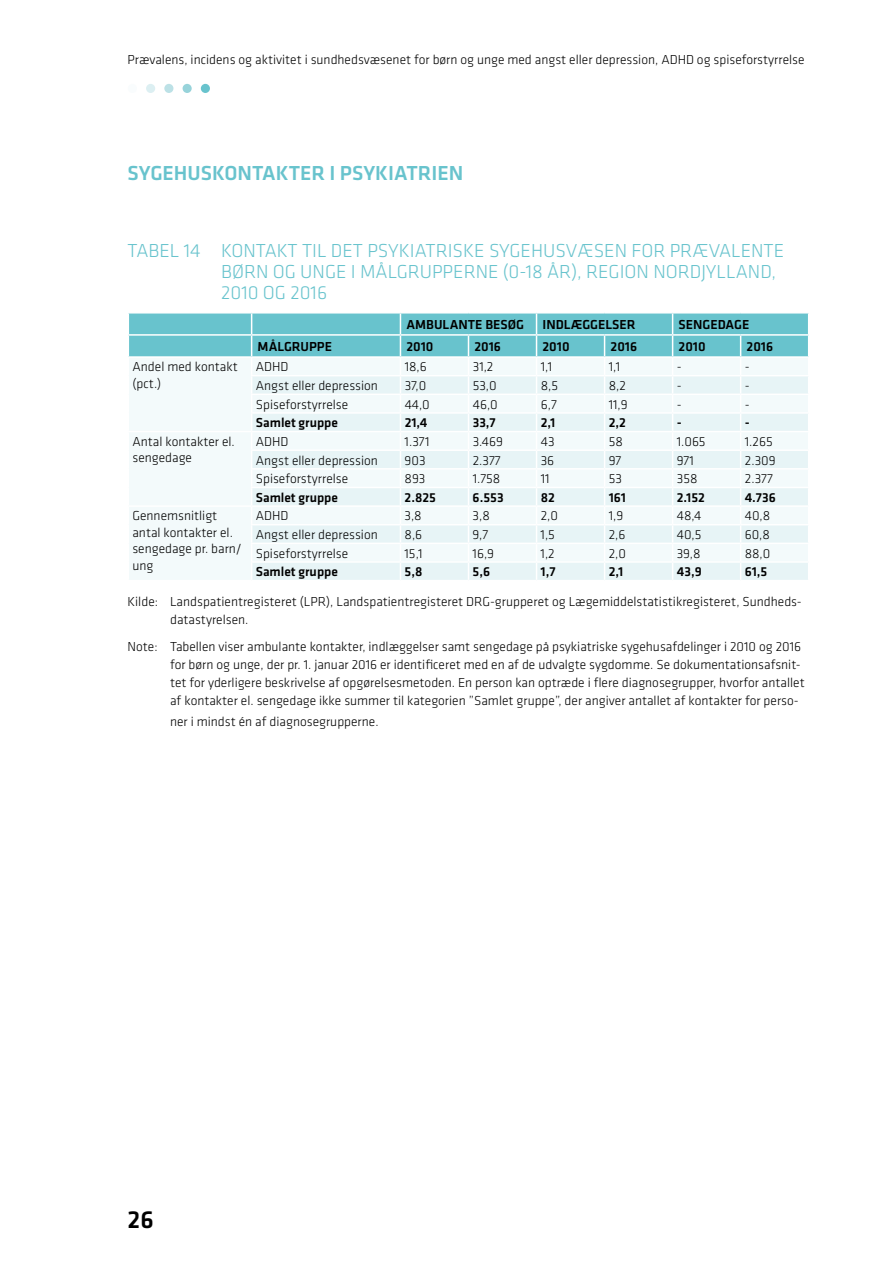
<style>
.page{position:relative;width:893px;height:1263px;background:#fff}
.page>*{position:absolute;margin:0;border:0;box-sizing:border-box;transform-origin:0 0}
.t1{font:500 25.5px "Klavika";color:#000}
.t2{font:500 21px "Klavika";color:#68c3cd}
.t3{font:300 19.5px/21px "Klavika";color:#68c3cd}
.Kilde{font:300 13.5px/18px "Klavika";color:#000}
.Tabel_venstre{font:300 13.5px/16.5px "Klavika";color:#000}
.Tabel_venstre-2{font:500 13.5px "Klavika";color:#000}
.Tabel_overskrift{font:500 13.5px "Klavika";color:#000}
</style>
<div class="page">
<div style="left:128px;top:84px;width:9px;height:9px;background:#f9fcfd;border-radius:50%"></div>
<div style="left:146px;top:84px;width:9px;height:9px;background:#dceff2;border-radius:50%"></div>
<div style="left:164px;top:84px;width:9px;height:9px;background:#bce1e6;border-radius:50%"></div>
<div style="left:183px;top:84px;width:9px;height:9px;background:#97d3da;border-radius:50%"></div>
<div style="left:201px;top:84px;width:9px;height:9px;background:#68c3cd;border-radius:50%"></div>
<svg style="left:128px;top:313px;width:681px;height:267px"></svg>
<p class="Kilde" style="left:128px;top:51px;width:678px">Prævalens, incidens og aktivitet i sundhedsvæsenet for børn og unge med angst eller depression, ADHD og spiseforstyrrelse</p>
<h2 class="t2" style="left:128px;top:159px;width:337px">SYGEHUSKONTAKTER I PSYKIATRIEN</h2>
<h3 class="t3" style="left:221px;top:239px;width:565px;text-indent:-94px">TABEL 14 KONTAKT TIL DET PSYKIATRISKE SYGEHUSVÆSEN FOR PRÆVALENTE<br>BØRN OG UNGE I MÅLGRUPPERNE (0-18 ÅR), REGION NORDJYLLAND,<br>2010 OG 2016</h3>
<p class="Tabel_overskrift" style="left:406px;top:315px;width:119px">AMBULANTE BESØG</p>
<p class="Tabel_overskrift" style="left:543px;top:315px;width:95px">INDLÆGGELSER</p>
<p class="Tabel_overskrift" style="left:679px;top:315px;width:72px">SENGEDAGE</p>
<p class="Tabel_overskrift" style="left:258px;top:337px;width:76px">MÅLGRUPPE</p>
<p class="Tabel_overskrift" style="left:406px;top:337px;width:29px">2010</p>
<p class="Tabel_overskrift" style="left:474px;top:337px;width:28px">2016</p>
<p class="Tabel_overskrift" style="left:543px;top:337px;width:29px">2010</p>
<p class="Tabel_overskrift" style="left:611px;top:337px;width:28px">2016</p>
<p class="Tabel_overskrift" style="left:679px;top:337px;width:29px">2010</p>
<p class="Tabel_overskrift" style="left:747px;top:337px;width:28px">2016</p>
<p class="Tabel_venstre" style="left:133px;top:359px;width:107px">Andel med kontakt (pct.)</p>
<p class="Tabel_venstre" style="left:256px;top:359px;width:34px">ADHD</p>
<p class="Tabel_venstre" style="left:405px;top:359px;width:24px">18,6</p>
<p class="Tabel_venstre" style="left:473px;top:359px;width:22px">31,2</p>
<p class="Tabel_venstre" style="left:541px;top:359px;width:13px">1,1</p>
<p class="Tabel_venstre" style="left:609px;top:359px;width:13px">1,1</p>
<p class="Tabel_venstre" style="left:677px;top:359px;width:6px">-</p>
<p class="Tabel_venstre" style="left:745px;top:359px;width:6px">-</p>
<p class="Tabel_venstre" style="left:256px;top:377px;width:124px">Angst eller depression</p>
<p class="Tabel_venstre" style="left:405px;top:377px;width:23px">37,0</p>
<p class="Tabel_venstre" style="left:473px;top:377px;width:26px">53,0</p>
<p class="Tabel_venstre" style="left:541px;top:377px;width:19px">8,5</p>
<p class="Tabel_venstre" style="left:609px;top:377px;width:19px">8,2</p>
<p class="Tabel_venstre" style="left:677px;top:377px;width:6px">-</p>
<p class="Tabel_venstre" style="left:745px;top:377px;width:6px">-</p>
<p class="Tabel_venstre" style="left:256px;top:396px;width:94px">Spiseforstyrrelse</p>
<p class="Tabel_venstre" style="left:405px;top:396px;width:27px">44,0</p>
<p class="Tabel_venstre" style="left:473px;top:396px;width:27px">46,0</p>
<p class="Tabel_venstre" style="left:541px;top:396px;width:18px">6,7</p>
<p class="Tabel_venstre" style="left:609px;top:396px;width:20px">11,9</p>
<p class="Tabel_venstre" style="left:677px;top:396px;width:6px">-</p>
<p class="Tabel_venstre" style="left:745px;top:396px;width:6px">-</p>
<p class="Tabel_venstre-2" style="left:256px;top:414px;width:84px">Samlet gruppe</p>
<p class="Tabel_venstre-2" style="left:405px;top:414px;width:24px">21,4</p>
<p class="Tabel_venstre-2" style="left:473px;top:414px;width:25px">33,7</p>
<p class="Tabel_venstre-2" style="left:541px;top:414px;width:16px">2,1</p>
<p class="Tabel_venstre-2" style="left:609px;top:414px;width:19px">2,2</p>
<p class="Tabel_venstre-2" style="left:677px;top:414px;width:7px">-</p>
<p class="Tabel_venstre-2" style="left:745px;top:414px;width:7px">-</p>
<p class="Tabel_venstre" style="left:132px;top:433px;width:104px">Antal kontakter el. sengedage</p>
<p class="Tabel_venstre" style="left:256px;top:433px;width:34px">ADHD</p>
<p class="Tabel_venstre" style="left:405px;top:433px;width:26px">1.371</p>
<p class="Tabel_venstre" style="left:473px;top:433px;width:32px">3.469</p>
<p class="Tabel_venstre" style="left:541px;top:433px;width:15px">43</p>
<p class="Tabel_venstre" style="left:609px;top:433px;width:16px">58</p>
<p class="Tabel_venstre" style="left:677px;top:433px;width:30px">1.065</p>
<p class="Tabel_venstre" style="left:745px;top:433px;width:29px">1.265</p>
<p class="Tabel_venstre" style="left:256px;top:452px;width:124px">Angst eller depression</p>
<p class="Tabel_venstre" style="left:405px;top:452px;width:23px">903</p>
<p class="Tabel_venstre" style="left:473px;top:452px;width:30px">2.377</p>
<p class="Tabel_venstre" style="left:541px;top:452px;width:15px">36</p>
<p class="Tabel_venstre" style="left:609px;top:452px;width:14px">97</p>
<p class="Tabel_venstre" style="left:677px;top:452px;width:19px">971</p>
<p class="Tabel_venstre" style="left:745px;top:452px;width:32px">2.309</p>
<p class="Tabel_venstre" style="left:256px;top:470px;width:94px">Spiseforstyrrelse</p>
<p class="Tabel_venstre" style="left:405px;top:470px;width:22px">893</p>
<p class="Tabel_venstre" style="left:473px;top:470px;width:29px">1.758</p>
<p class="Tabel_venstre" style="left:541px;top:470px;width:10px">11</p>
<p class="Tabel_venstre" style="left:609px;top:470px;width:15px">53</p>
<p class="Tabel_venstre" style="left:677px;top:470px;width:22px">358</p>
<p class="Tabel_venstre" style="left:745px;top:470px;width:30px">2.377</p>
<p class="Tabel_venstre-2" style="left:256px;top:488px;width:84px">Samlet gruppe</p>
<p class="Tabel_venstre-2" style="left:405px;top:488px;width:33px">2.825</p>
<p class="Tabel_venstre-2" style="left:473px;top:488px;width:32px">6.553</p>
<p class="Tabel_venstre-2" style="left:541px;top:488px;width:16px">82</p>
<p class="Tabel_venstre-2" style="left:609px;top:488px;width:19px">161</p>
<p class="Tabel_venstre-2" style="left:677px;top:488px;width:30px">2.152</p>
<p class="Tabel_venstre-2" style="left:745px;top:488px;width:33px">4.736</p>
<p class="Tabel_venstre" style="left:132px;top:508px;width:111px">Gennemsnitligt antal kontakter el. sengedage pr. barn/ ung</p>
<p class="Tabel_venstre" style="left:256px;top:508px;width:34px">ADHD</p>
<p class="Tabel_venstre" style="left:405px;top:508px;width:19px">3,8</p>
<p class="Tabel_venstre" style="left:473px;top:508px;width:19px">3,8</p>
<p class="Tabel_venstre" style="left:541px;top:508px;width:19px">2,0</p>
<p class="Tabel_venstre" style="left:609px;top:508px;width:16px">1,9</p>
<p class="Tabel_venstre" style="left:677px;top:508px;width:26px">48,4</p>
<p class="Tabel_venstre" style="left:745px;top:508px;width:27px">40,8</p>
<p class="Tabel_venstre" style="left:256px;top:526px;width:124px">Angst eller depression</p>
<p class="Tabel_venstre" style="left:405px;top:526px;width:19px">8,6</p>
<p class="Tabel_venstre" style="left:473px;top:526px;width:17px">9,7</p>
<p class="Tabel_venstre" style="left:541px;top:526px;width:16px">1,5</p>
<p class="Tabel_venstre" style="left:609px;top:526px;width:18px">2,6</p>
<p class="Tabel_venstre" style="left:677px;top:526px;width:26px">40,5</p>
<p class="Tabel_venstre" style="left:745px;top:526px;width:27px">60,8</p>
<p class="Tabel_venstre" style="left:256px;top:545px;width:94px">Spiseforstyrrelse</p>
<p class="Tabel_venstre" style="left:405px;top:545px;width:20px">15,1</p>
<p class="Tabel_venstre" style="left:473px;top:545px;width:23px">16,9</p>
<p class="Tabel_venstre" style="left:541px;top:545px;width:16px">1,2</p>
<p class="Tabel_venstre" style="left:609px;top:545px;width:19px">2,0</p>
<p class="Tabel_venstre" style="left:677px;top:545px;width:25px">39,8</p>
<p class="Tabel_venstre" style="left:745px;top:545px;width:27px">88,0</p>
<p class="Tabel_venstre-2" style="left:256px;top:563px;width:84px">Samlet gruppe</p>
<p class="Tabel_venstre-2" style="left:405px;top:563px;width:19px">5,8</p>
<p class="Tabel_venstre-2" style="left:473px;top:563px;width:19px">5,6</p>
<p class="Tabel_venstre-2" style="left:541px;top:563px;width:16px">1,7</p>
<p class="Tabel_venstre-2" style="left:609px;top:563px;width:16px">2,1</p>
<p class="Tabel_venstre-2" style="left:677px;top:563px;width:27px">43,9</p>
<p class="Tabel_venstre-2" style="left:745px;top:563px;width:24px">61,5</p>
<p class="Kilde" style="left:170px;top:592px;width:633px;text-indent:-43px">Kilde: Landspatientregisteret (LPR), Landspatientregisteret DRG-grupperet og Lægemiddelstatistikregisteret, Sundheds&shy;datastyrelsen.</p>
<p class="Kilde" style="left:170px;top:637px;width:636px;text-indent:-43px">Note: Tabellen viser ambulante kontakter, indlæggelser samt sengedage på psykiatriske sygehusafdelinger i 2010 og 2016 for børn og unge, der pr. 1. januar 2016 er identificeret med en af de udvalgte sygdomme. Se dokumentationsafsnit&shy;tet for yderligere beskrivelse af opgørelsesmetoden. En person kan optræde i flere diagnosegrupper, hvorfor antallet af kontakter el. sengedage ikke summer til kategorien ”Samlet gruppe”, der angiver antallet af kontakter for perso-</p>
<p class="Kilde" style="left:170px;top:712px;width:210px">ner i mindst én af diagnosegrupperne.</p>
<h1 class="t1" style="left:128px;top:1202px;width:28px">26</h1>
</div>
